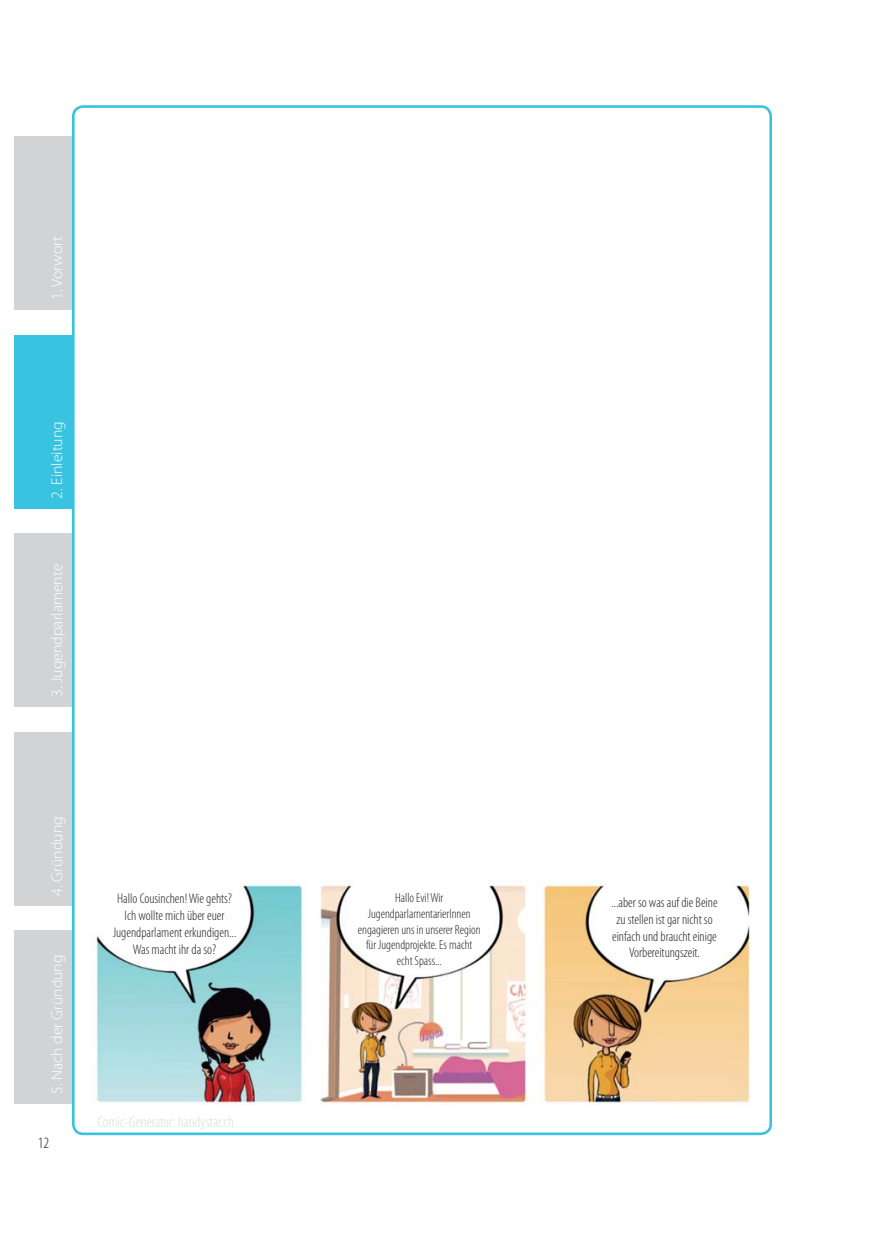
<style>
.page{position:relative;width:874px;height:1241px;background:#fff}
.page>*{position:absolute;margin:0;border:0;box-sizing:border-box;transform-origin:0 0}
.t1{font:300 15.75px "Myriad Pro";color:#fff}
.t2{font:300 condensed 15.75px "Myriad Pro";color:#dcddde}
.t3{font:300 condensed 15.75px "Myriad Pro";color:#231f20}
.t4{font:300 condensed 14px/16.8px "Myriad Pro";color:#231f20;text-align:center}
.t5{font:300 condensed 13.12px/15.8px "Myriad Pro";color:#231f20;text-align:center}
</style>
<div class="page">
<div style="left:15px;top:136px;width:57px;height:174px;background:#d1d3d4"></div>
<div style="left:15px;top:335px;width:57px;height:173px;background:#3ac3e0"></div>
<div style="left:15px;top:533px;width:57px;height:174px;background:#d1d3d4"></div>
<div style="left:15px;top:732px;width:57px;height:173px;background:#d1d3d4"></div>
<div style="left:15px;top:930px;width:57px;height:174px;background:#d1d3d4"></div>
<img style="left:94px;top:883px;width:656px;height:222px">
<div style="left:105px;top:885px;width:125px;height:50px;background:#fff"></div>
<div style="left:360px;top:893px;width:121px;height:49px;background:#fff"></div>
<div style="left:600px;top:901px;width:135px;height:49px;background:#fff"></div>
<p class="t1" style="left:51px;top:300px;width:65px;rotate:-90deg">1. Vorwort</p>
<p class="t1" style="left:51px;top:499px;width:79px;rotate:-90deg">2. Einleitung</p>
<p class="t1" style="left:51px;top:697px;width:135px;rotate:-90deg">3. Jugendparlamente</p>
<p class="t1" style="left:51px;top:895px;width:81px;rotate:-90deg">4. Gründung</p>
<p class="t1" style="left:51px;top:1094px;width:141px;rotate:-90deg">5. Nach der Gründung</p>
<p class="t3" style="left:38px;top:1137px;width:13px">12</p>
<p class="t4" style="left:113px;top:891px;width:125px">Hallo Cousinchen! Wie gehts?<br>Ich wollte mich über euer<br>Jugendparlament erkundigen...<br>Was macht ihr da so?</p>
<p class="t5" style="left:358px;top:891px;width:124px">Hallo Evi! Wir<br>JugendparlamentarierInnen engagieren uns in unserer Region für Jugendprojekte. Es macht echt Spass...</p>
<p class="t4" style="left:611px;top:895px;width:108px">...aber so was auf die Beine zu stellen ist gar nicht so einfach und braucht einige<br>Vorbereitungszeit.</p>
<p class="t2" style="left:97px;top:1116px;width:138px">Comic-Generator: handystar.ch</p>
</div>
